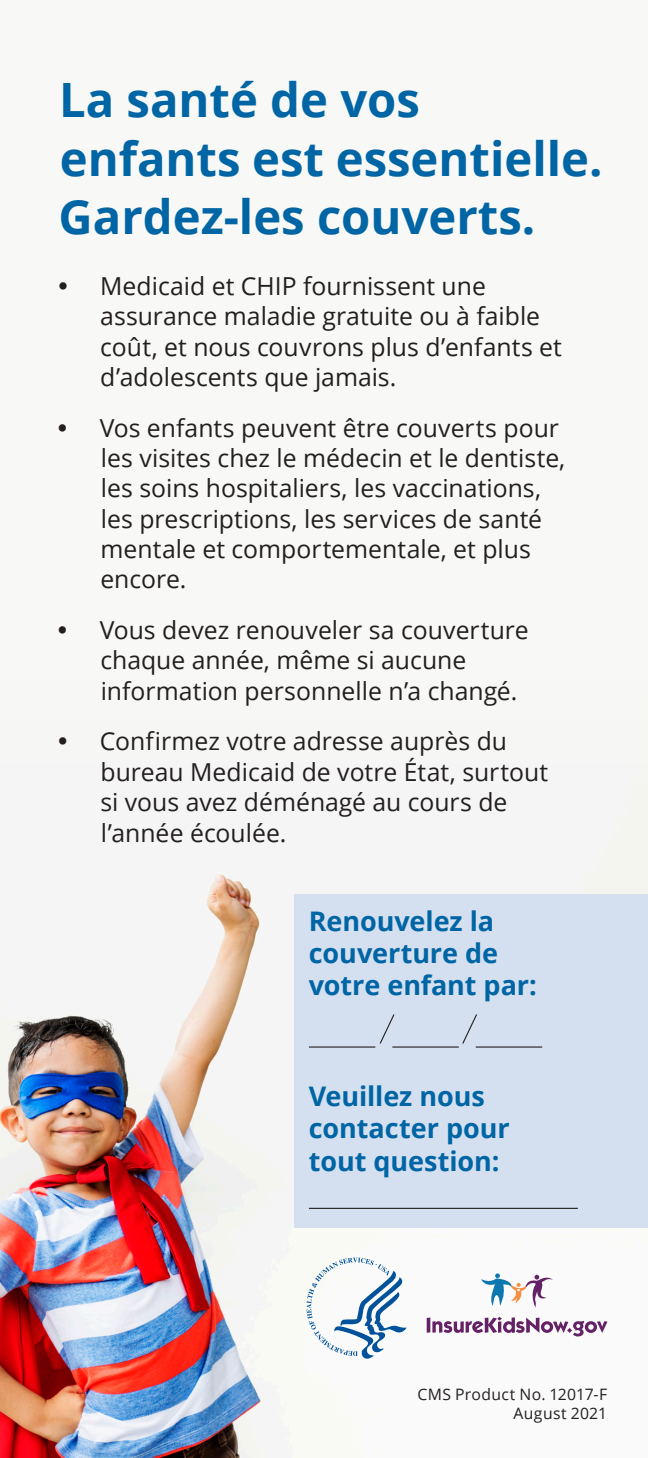
<style>
.page{position:relative;width:648px;height:1458px;background:#fff}
.page>*{position:absolute;margin:0;border:0;box-sizing:border-box;transform-origin:0 0}
.t1{font:700 47.25px/58.5px "Open Sans";color:#0065a4}
.t2{font:700 27px/31.9px "Open Sans";letter-spacing:-.005em;color:#0065a4}
.t3{font:24.75px/30.4px "Open Sans";color:#231f20}
.text_info{font:15.75px "Open Sans";letter-spacing:.02em;color:#231f20}
</style>
<div class="page">
<img style="left:0;top:801px;width:648px;height:657px">
<div style="left:0;top:0;width:648px;height:801px;background:#f8f8f6"></div>
<div style="left:295px;top:894px;width:353px;height:334px;background:#d4e0ef"></div>
<hr style="left:309px;top:1046px;width:66px;height:2px;background:#231f20">
<hr style="left:392px;top:1046px;width:67px;height:2px;background:#231f20">
<hr style="left:476px;top:1046px;width:66px;height:2px;background:#231f20">
<svg style="left:462px;top:1014px;width:15px;height:30px"></svg>
<svg style="left:379px;top:1014px;width:16px;height:30px"></svg>
<hr style="left:309px;top:1208px;width:269px;height:1px;background:#231f20">
<svg style="left:481px;top:1273px;width:72px;height:34px"></svg>
<hr style="left:427px;top:1318px;width:3px;height:15px;background:#642165">
<svg style="left:432px;top:1317px;width:175px;height:19px"></svg>
<svg style="left:306px;top:1258px;width:101px;height:101px"></svg>
<h1 class="t1" style="left:59px;top:70px;width:546px">La santé de vos enfants est essentielle.<br>Gardez-les couverts.</h1>
<p class="t3" style="left:100px;top:270px;width:463px">Medicaid et CHIP fournissent une assurance maladie gratuite ou à faible coût, et nous couvrons plus d’enfants et d’adolescents que jamais.</p>
<p class="t3" style="left:100px;top:412px;width:467px">Vos enfants peuvent être couverts pour les visites chez le médecin et le dentiste, les soins hospitaliers, les vaccinations, les prescriptions, les services de santé mentale et comportementale, et plus encore.</p>
<p class="t3" style="left:100px;top:614px;width:431px">Vous devez renouveler sa couverture chaque année, même si aucune information personnelle n’a changé.</p>
<p class="t3" style="left:100px;top:726px;width:450px">Confirmez votre adresse auprès du bureau Medicaid de votre État, surtout si vous avez déménagé au cours de l’année écoulée.</p>
<p class="t2" style="left:309px;top:905px;width:230px">Renouvelez la couverture de votre enfant par:</p>
<p class="t2" style="left:309px;top:1079px;width:202px">Veuillez nous contacter pour tout question:</p>
<p class="text_info" style="left:418px;top:1384px;width:191px">CMS Product No. 12017-F</p>
<p class="text_info" style="left:514px;top:1402px;width:95px">August 2021</p>
</div>
